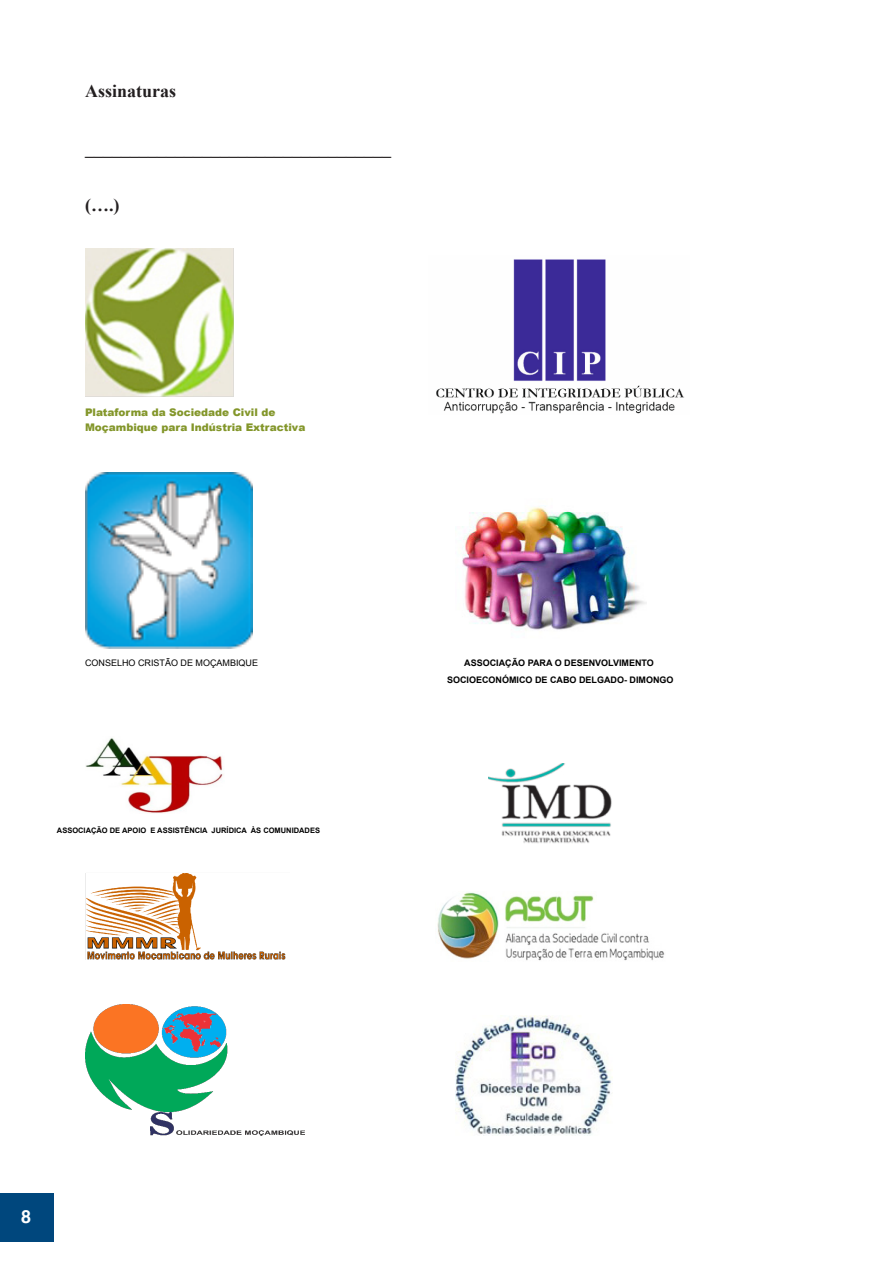
<style>
.page{position:relative;width:893px;height:1263px;background:#fff}
.page>*{position:absolute;margin:0;border:0;box-sizing:border-box;transform-origin:0 0}
.t1{font:700 18px "Times New Roman";color:#231f20}
.t2{font:700 18px "Helvetica";color:#fff}
.t3{font:900 10.5px "Arial";color:#83962a}
.t4{font:700 9px "Arial";color:#000}
.t5{font:9px "Arial";color:#000}
.t6{font:700 7.5px "Arial";color:#000}
</style>
<div class="page">
<div style="left:0;top:1193px;width:53px;height:49px;background:#00477d"></div>
<img style="left:85px;top:248px;width:149px;height:149px">
<img style="left:85px;top:472px;width:167px;height:176px">
<img style="left:436px;top:259px;width:248px;height:155px">
<img style="left:462px;top:507px;width:184px;height:123px">
<img style="left:85px;top:738px;width:138px;height:75px">
<img style="left:488px;top:764px;width:124px;height:79px">
<img style="left:86px;top:873px;width:200px;height:86px">
<img style="left:437px;top:892px;width:228px;height:69px">
<img style="left:85px;top:1004px;width:219px;height:131px">
<img style="left:455px;top:1015px;width:158px;height:120px">
<p class="t1" style="left:85px;top:79px;width:93px">Assinaturas</p>
<p class="t1" style="left:85px;top:136px;width:307px">__________________________________</p>
<p class="t1" style="left:85px;top:193px;width:36px">(….)</p>
<p class="t3" style="left:85px;top:405px;width:192px">Plataforma da Sociedade Civil de</p>
<p class="t3" style="left:85px;top:420px;width:222px">Moçambique para Indústria Extractiva</p>
<p class="t5" style="left:85px;top:657px;width:175px">CONSELHO CRISTÃO DE MOÇAMBIQUE</p>
<p class="t4" style="left:464px;top:657px;width:191px">ASSOCIAÇÃO PARA O DESENVOLVIMENTO</p>
<p class="t4" style="left:447px;top:674px;width:228px">SOCIOECONÓMICO DE CABO DELGADO- DIMONGO</p>
<p class="t6" style="left:57px;top:825px;width:265px">ASSOCIAÇÃO DE APOIO E ASSISTÊNCIA JURÍDICA ÀS COMUNIDADES</p>
<h1 class="t2" style="left:21px;top:1202px;width:12px">8</h1>
</div>
